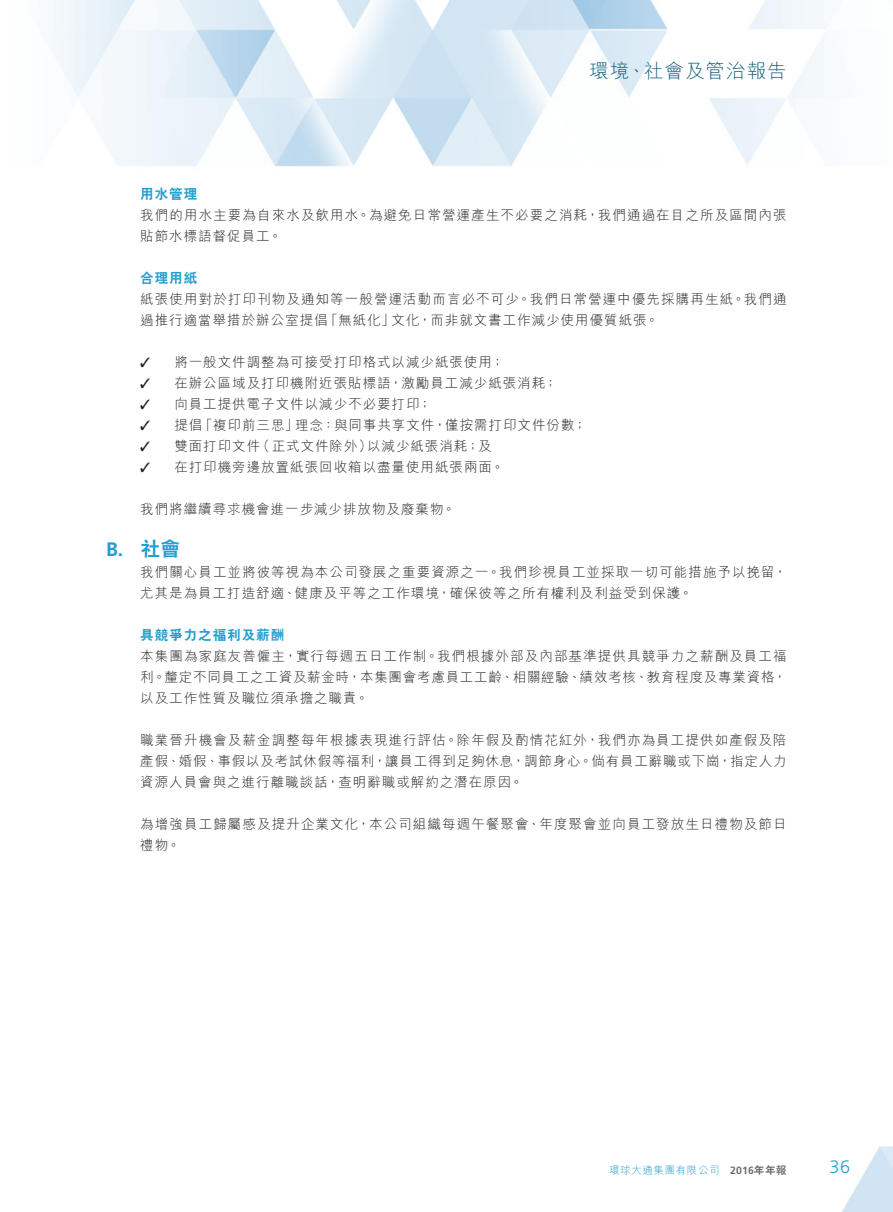
<style>
.page{position:relative;width:893px;height:1212px;background:#fff}
.page>*{position:absolute;margin:0;border:0;box-sizing:border-box;transform-origin:0 0}
.t1{font:300 19.5px "M Hei HK";letter-spacing:.055em;color:#0c5e7e}
.Heading_1{font:700 19.5px "Frutiger LT Std";color:#229ed0}
.t2{font:300 18px "Frutiger LT Std";color:#229ed0}
.Body_Text{font:300 13.5px/21px "M Hei HK";letter-spacing:.075em;color:#231f20}
.Heading_2{font:800 13.5px "C Hei 2 HK";letter-spacing:.075em;color:#229ed0}
.t3{font:300 10.5px "M Hei HK";letter-spacing:.06em;color:#229ed0}
.s1{font-family:"C Hei 2 HK";font-weight:800}
.s2{font-family:"Frutiger LT Std";font-weight:700;color:#6c6d70}
.s3{font-family:"C Hei 2 HK";font-weight:800;color:#6c6d70}
</style>
<div class="page">
<img style="left:52px;top:0;width:841px;height:1212px">
<p class="t1" style="left:589px;top:61px;width:199px">環境、社會及管治報告</p>
<p class="Heading_2" style="left:140px;top:187px;width:58px">用水管理</p>
<p class="Body_Text" style="left:140px;top:204px;width:648px">我們的用水主要為自來水及飲用水。為避免日常營運產生不必要之消耗，我們通過在目之所及區間內張貼節水標語督促員工。</p>
<p class="Heading_2" style="left:140px;top:271px;width:58px">合理用紙</p>
<p class="Body_Text" style="left:140px;top:288px;width:648px">紙張使用對於打印刊物及通知等一般營運活動而言必不可少。我們日常營運中優先採購再生紙。我們通過推行適當舉措於辦公室提倡「無紙化」文化，而非就文書工作減少使用優質紙張。</p>
<p class="Body_Text" style="left:140px;top:351px;width:365px">✓ 將一般文件調整為可接受打印格式以減少紙張使用；</p>
<p class="Body_Text" style="left:140px;top:372px;width:419px">✓ 在辦公區域及打印機附近張貼標語，激勵員工減少紙張消耗；</p>
<p class="Body_Text" style="left:140px;top:393px;width:293px">✓ 向員工提供電子文件以減少不必要打印；</p>
<p class="Body_Text" style="left:140px;top:414px;width:448px">✓ 提倡「複印前三思」理念：與同事共享文件，僅按需打印文件份數；</p>
<p class="Body_Text" style="left:140px;top:435px;width:353px">✓ 雙面打印文件（正式文件除外）以減少紙張消耗；及</p>
<p class="Body_Text" style="left:140px;top:456px;width:365px">✓ 在打印機旁邊放置紙張回收箱以盡量使用紙張兩面。</p>
<p class="Body_Text" style="left:140px;top:498px;width:317px">我們將繼續尋求機會進一步減少排放物及廢棄物。</p>
<p class="Heading_1" style="left:106px;top:538px;width:75px">B. <span class="s1">社會</span></p>
<p class="Body_Text" style="left:140px;top:561px;width:648px">我們關心員工並將彼等視為本公司發展之重要資源之一。我們珍視員工並採取一切可能措施予以挽留，尤其是為員工打造舒適、健康及平等之工作環境，確保彼等之所有權利及利益受到保護。</p>
<p class="Heading_2" style="left:140px;top:628px;width:145px">具競爭力之福利及薪酬</p>
<p class="Body_Text" style="left:140px;top:645px;width:648px;text-align:justify">本集團為家庭友善僱主，實行每週五日工作制。我們根據外部及內部基準提供具競爭力之薪酬及員工福利。釐定不同員工之工資及薪金時，本集團會考慮員工工齡、相關經驗、績效考核、教育程度及專業資格，以及工作性質及職位須承擔之職責。</p>
<p class="Body_Text" style="left:140px;top:729px;width:648px;text-align:justify">職業晉升機會及薪金調整每年根據表現進行評估。除年假及酌情花紅外，我們亦為員工提供如產假及陪產假、婚假、事假以及考試休假等福利，讓員工得到足夠休息，調節身心。倘有員工辭職或下崗，指定人力資源人員會與之進行離職談話，查明辭職或解約之潛在原因。</p>
<p class="Body_Text" style="left:140px;top:813px;width:648px">為增強員工歸屬感及提升企業文化，本公司組織每週午餐聚會、年度聚會並向員工發放生日禮物及節日禮物。</p>
<p class="t3" style="left:609px;top:1164px;width:179px">環球大通集團有限公司 <span class="s2">2016</span><span class="s3">年年報</span></p>
<h2 class="t2" style="left:830px;top:1156px;width:22px">36</h2>
</div>
